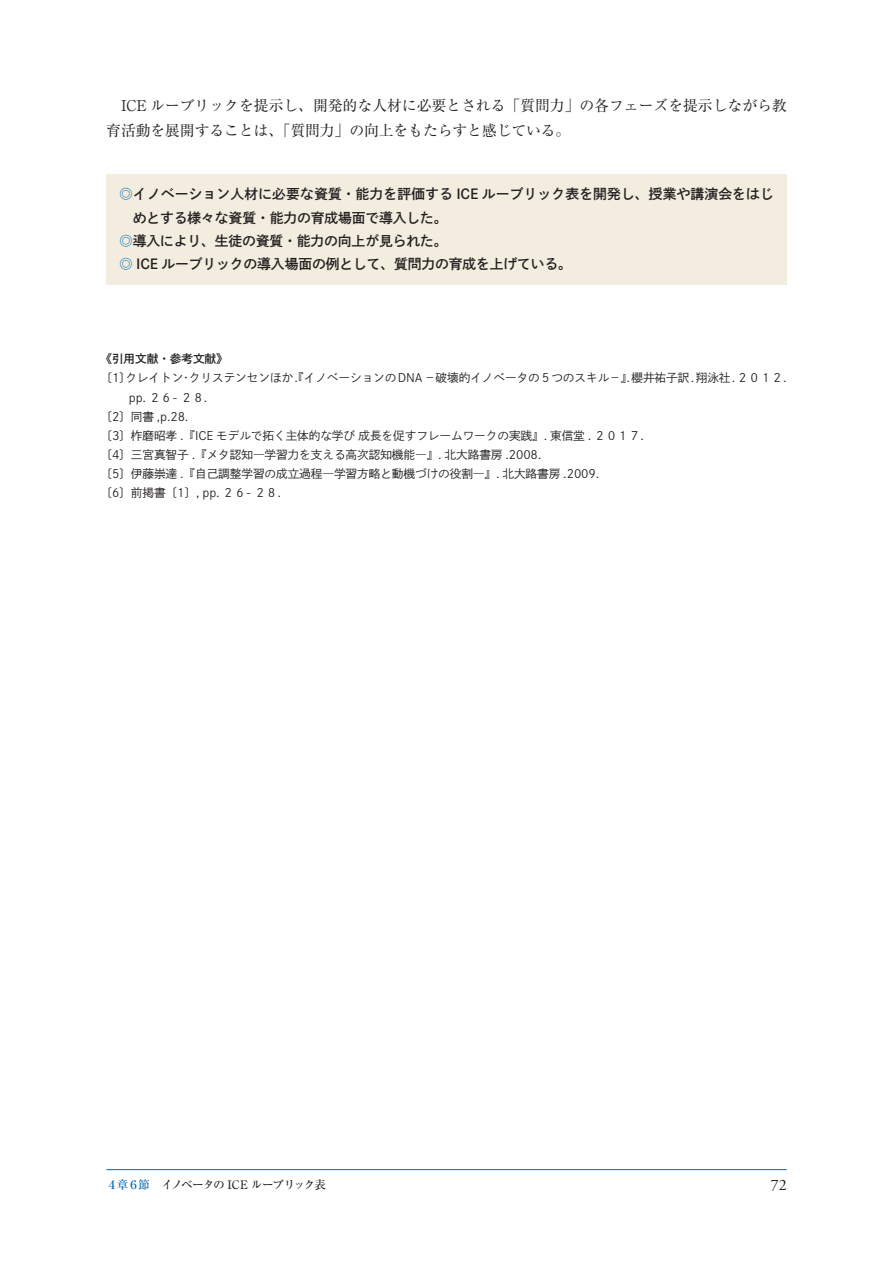
<style>
.page{position:relative;width:893px;height:1263px;background:#fff}
.page>*{position:absolute;margin:0;border:0;box-sizing:border-box;transform-origin:0 0}
.t1{font:15.9px "Adobe Garamond Pro";color:#231f20}
.t2{font:14.85px/25.5px "Ryumin Pro";letter-spacing:-.005em;color:#231f20}
.t3{font:13.8px/23.4px "Shuei Go Kin Std B";letter-spacing:.01em;color:#231f20}
.t4{font:13.8px "Shuei Go Kin Std B";letter-spacing:-.01em;color:#231f20}
.t5{font:11.7px "Shuei Go Kin Std L";letter-spacing:-.01em;color:#231f20}
.t6{font:500 11.7px "Ryumin Pro";letter-spacing:-.09em;color:#231f20}
.t7{font:11.7px "Shuei Go Kin Std B";letter-spacing:-.01em;color:#231f20}
.s1{color:#0166b3}
</style>
<div class="page">
<div style="left:106px;top:174px;width:681px;height:111px;background:#f2edde"></div>
<hr style="left:106px;top:1169px;width:681px;height:1px;background:#0166b3">
<p class="t2" style="left:106px;top:92px;width:682px">　ICE ルーブリックを提示し、開発的な人材に必要とされる「質問力」の各フェーズを提示しながら教育活動を展開することは、「質問力」の向上をもたらすと感じている。</p>
<p class="t3" style="left:133px;top:182px;width:643px;text-indent:-14px"><span class="s1">◎</span>イノベーション人材に必要な資質・能力を評価する ICE ルーブリック表を開発し、授業や講演会をはじめとする様々な資質・能力の育成場面で導入した。</p>
<p class="t4" style="left:119px;top:231px;width:330px"><span class="s1">◎</span>導入により、生徒の資質・能力の向上が見られた。</p>
<p class="t4" style="left:119px;top:255px;width:455px"><span class="s1">◎</span> ICE ルーブリックの導入場面の例として、質問力の育成を上げている。</p>
<p class="t7" style="left:100px;top:351px;width:129px">《引用文献・参考文献《</p>
<p class="t5" style="left:189px;top:370px;width:599px">クリステンセンほか『. イノベーションのDNA－破壊的イノベータの５つのスキル－ .』櫻井祐子訳.翔泳社.２０１２.</p>
<p class="t5" style="left:100px;top:370px;width:32px">〔1〕</p>
<p class="t5" style="left:125px;top:370px;width:59px">クレイトン</p>
<p class="t5" style="left:180px;top:370px;width:13px">・</p>
<p class="t5" style="left:129px;top:389px;width:80px">pp. ２６- ２８.</p>
<p class="t5" style="left:100px;top:408px;width:90px">〔2〕同書 p, .28.</p>
<p class="t5" style="left:100px;top:427px;width:545px">〔3〕柞磨昭孝『. ICE モデルで拓く主体的な学び成長を促すフレームワークの実践』. 東信堂 . ２０１７.</p>
<p class="t5" style="left:100px;top:447px;width:442px">〔4〕三宮真智子『. メタ認知―学習力を支える高次認知機能―』. 北大路書房 .2008.</p>
<p class="t5" style="left:100px;top:466px;width:500px">〔5〕伊藤崇達『. 自己調整学習の成立過程―学習方略と動機づけの役割―』. 北大路書房 .2009.</p>
<p class="t5" style="left:100px;top:485px;width:182px">〔6〕前掲書〔1〕, pp. ２６- ２８.</p>
<p class="t6" style="left:106px;top:1175px;width:221px"><span class="s1">４章６節　</span>イノベータの ICE ルーブリック表</p>
<h1 class="t1" style="left:771px;top:1175px;width:17px">72</h1>
</div>
